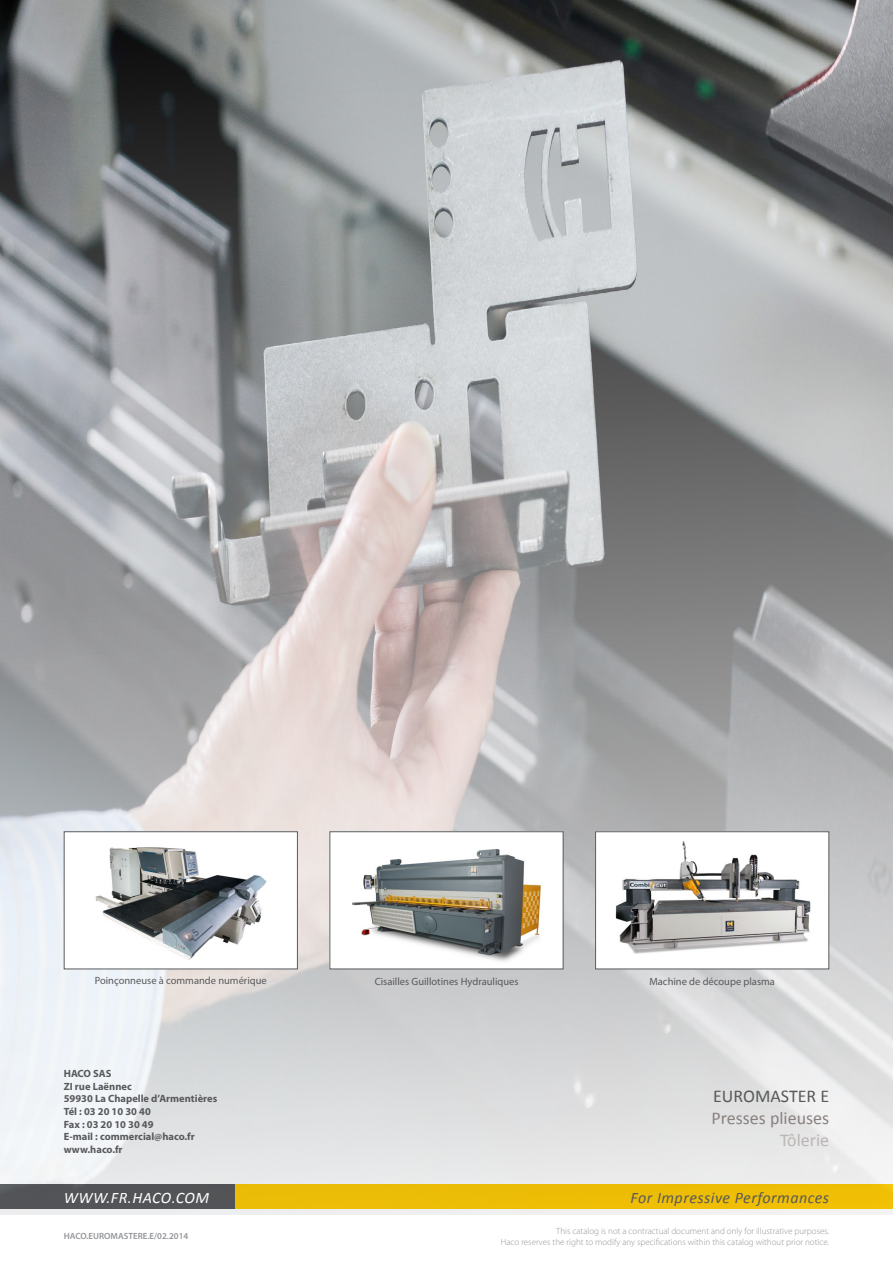
<style>
.page{position:relative;width:893px;height:1263px;background:#fff}
.page>*{position:absolute;margin:0;border:0;box-sizing:border-box;transform-origin:0 0}
.t1{font:18px "Calibri";color:#88817e}
.t2{font:18px "Calibri";color:#58595b}
.t3{font:18px "Calibri";color:#bbb5b4}
.t4{font:italic 16.05px "Calibri";letter-spacing:.03em;color:#58595b}
.t5{font:italic 16.05px "Calibri";letter-spacing:.03em;color:#fff}
.t6{font:700 10.5px/12.6px "Myriad Pro";color:#58595b}
.t7{font:10.5px "Myriad Pro";color:#58595b}
.t8{font:300 9px/10.8px "Myriad Pro";color:#939598;text-align:right}
.t9{font:600 9px "Myriad Pro";color:#939598}
</style>
<div class="page">
<img style="left:0;top:0;width:893px;height:1214px">
<img style="left:66px;top:833px;width:230px;height:134px">
<div style="left:64px;top:831px;width:234px;height:138px;border:1px solid #58595b"></div>
<div style="left:330px;top:832px;width:233px;height:137px;background:#fff"></div>
<img style="left:352px;top:848px;width:189px;height:114px">
<div style="left:329px;top:831px;width:234px;height:138px;border:1px solid #58595b"></div>
<div style="left:596px;top:832px;width:233px;height:137px;background:#fff"></div>
<img style="left:615px;top:841px;width:196px;height:113px">
<div style="left:595px;top:831px;width:234px;height:138px;border:1px solid #58595b"></div>
<p class="t7" style="left:95px;top:974px;width:174px">Poinçonneuse à commande numérique</p>
<p class="t7" style="left:375px;top:975px;width:145px">Cisailles Guillotines Hydrauliques</p>
<p class="t7" style="left:649px;top:975px;width:127px">Machine de découpe plasma</p>
<p class="t6" style="left:64px;top:1067px;width:155px">HACO SAS<br>ZI rue Laënnec<br>59930 La Chapelle d’Armentières<br>Tél : 03 20 10 30 40<br>Fax : 03 20 10 30 49<br>E-mail : commercial@haco.fr www.haco.fr</p>
<h1 class="t2" style="left:713px;top:1085px;width:117px">EUROMASTER E</h1>
<h1 class="t1" style="left:712px;top:1107px;width:119px">Presses plieuses</h1>
<h1 class="t3" style="left:780px;top:1128px;width:51px">Tôlerie</h1>
<h2 class="t5" style="left:64px;top:1187px;width:147px">WWW.FR.HACO.COM</h2>
<h2 class="t4" style="left:631px;top:1187px;width:200px">For Impressive Performances</h2>
<p class="t9" style="left:64px;top:1230px;width:126px">HACO.EUROMASTERE.E/02.2014</p>
<p class="t8" style="left:501px;top:1225px;width:330px">This catalog is not a contractual document and only for illustrative purposes.<br>Haco reserves the right to modify any specifications within this catalog without prior notice.</p>
</div>
